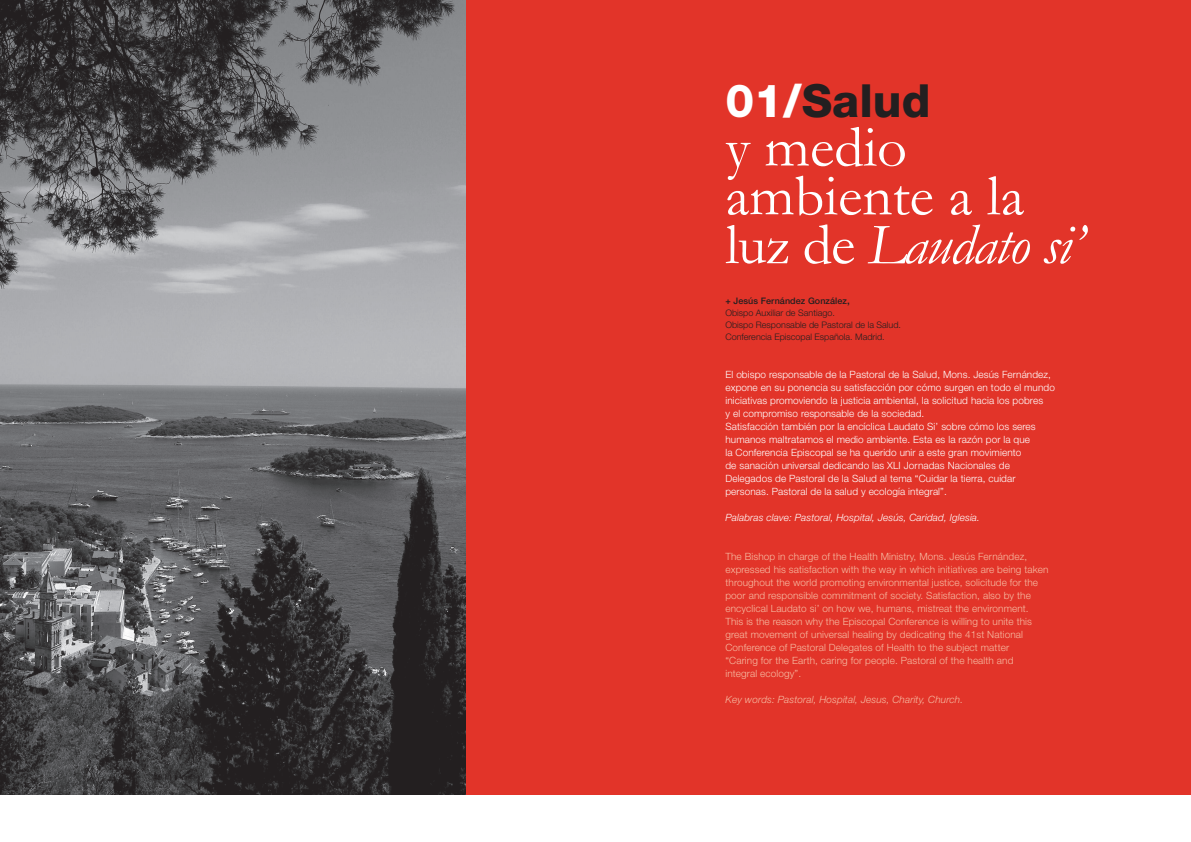
<style>
.page{position:relative;width:1191px;height:842px;background:#fff}
.page>*{position:absolute;margin:0;border:0;box-sizing:border-box;transform-origin:0 0}
.t1{font:58.7px/48.8px "Garamond";color:#fff}
.t2{font:800 45.7px "Helvetica Neue LT Std";color:#231f20}
.t3{font:300 10px/13px "Helvetica Neue LT Std";letter-spacing:.01em;color:#f6bba2}
.t4{font:300 10px/13px "Helvetica Neue LT Std";letter-spacing:.01em;color:#fff}
.t5{font:italic 300 10px "Helvetica Neue LT Std";letter-spacing:.01em;color:#fff}
.t6{font:italic 300 10px "Helvetica Neue LT Std";letter-spacing:.01em;color:#f6bba2}
.t7{font:300 9px/12px "Helvetica Neue LT Std";color:#231f20}
.s1{color:#fff}
.s2{font-style:italic}
.s3{font-weight:500}
.s4{font-weight:500;font-size:10px}
</style>
<div class="page">
<div style="left:465px;top:0;width:726px;height:794px;background:#e23429"></div>
<img style="left:0;top:0;width:465px;height:794px">
<h2 class="t2" style="left:725px;top:73px;width:206px"><span class="s1">01/</span>Salud</h2>
<h1 class="t1" style="left:725px;top:122px;width:359px">y medio ambiente a la luz de <span class="s2">Laudato si’</span></h1>
<p class="t7" style="left:725px;top:295px;width:177px"><span class="s3">+ Jesús Fernández González</span><span class="s4">,<br></span>Obispo Auxiliar de Santiago.<br>Obispo Responsable de Pastoral de la Salud.<br>Conferencia Episcopal Española. Madrid.</p>
<p class="t4" style="left:725px;top:368px;width:331px">El obispo responsable de la Pastoral de la Salud, Mons. Jesús Fernández, expone en su ponencia su satisfacción por cómo surgen en todo el mundo iniciativas promoviendo la justicia ambiental, la solicitud hacia los pobres<br>y el compromiso responsable de la sociedad.<br>Satisfacción también por la encíclica Laudato Si’ sobre cómo los seres humanos maltratamos el medio ambiente. Esta es la razón por la que<br>la Conferencia Episcopal se ha querido unir a este gran movimiento<br>de sanación universal dedicando las XLI Jornadas Nacionales de Delegados de Pastoral de la Salud al tema “Cuidar la tierra, cuidar personas. Pastoral de la salud y ecología integral”.</p>
<p class="t5" style="left:725px;top:512px;width:256px">Palabras clave: Pastoral, Hospital, Jesús, Caridad, Iglesia.</p>
<p class="t3" style="left:725px;top:550px;width:324px">The Bishop in charge of the Health Ministry, Mons. Jesús Fernández, expressed his satisfaction with the way in which initiatives are being taken throughout the world promoting environmental justice, solicitude for the poor and responsible commitment of society. Satisfaction, also by the encyclical Laudato si’ on how we, humans, mistreat the environment.<br>This is the reason why the Episcopal Conference is willing to unite this great movement of universal healing by dedicating the 41st National Conference of Pastoral Delegates of Health to the subject matter<br>“Caring for the Earth, caring for people. Pastoral of the health and<br>integral ecology”.</p>
<p class="t6" style="left:725px;top:694px;width:239px">Key words: Pastoral, Hospital, Jesus, Charity, Church.</p>
</div>
